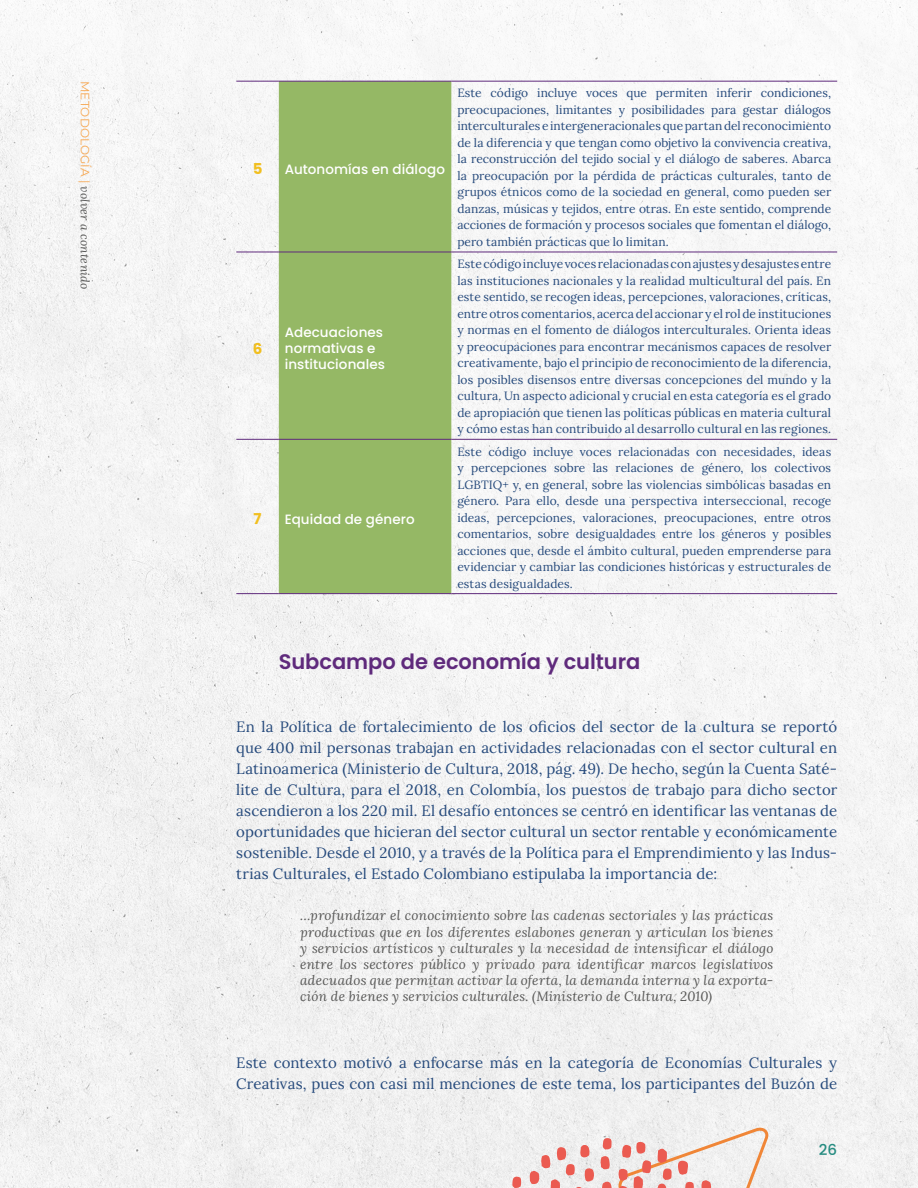
<style>
.page{position:relative;width:918px;height:1188px;background:#fff}
.page>*{position:absolute;margin:0;border:0;box-sizing:border-box;transform-origin:0 0}
.t1{font:600 21px "Poppins";letter-spacing:-.005em;color:#5f2a7c}
.t2{font:15px/21px "Lora";letter-spacing:.01em;color:#264a7c;text-align:justify}
.t3{font:700 15px "Poppins";color:#f1bf1f}
.t4{font:500 15px "Poppins";color:#268c81}
.t5{font:italic 13.5px/16.2px "Lora";letter-spacing:.02em;color:#575756;text-align:justify}
.t6{font:500 13.5px/16.2px "Poppins";letter-spacing:.005em;color:#fff}
.t7{font:12px/16.5px "Lora";letter-spacing:.01em;color:#264a7c;text-align:justify}
.t8{font:italic 12px "Lora";letter-spacing:.02em;color:#575756}
.s1{font-family:"Montserrat";font-style:normal;color:#f6a751}
</style>
<div class="page">
<img style="left:0;top:0;width:918px;height:1188px">
<svg style="left:602px;top:1182px;width:10px;height:6px"></svg>
<svg style="left:600px;top:1156px;width:10px;height:13px"></svg>
<svg style="left:603px;top:1138px;width:9px;height:12px"></svg>
<svg style="left:512px;top:1177px;width:9px;height:11px"></svg>
<svg style="left:529px;top:1144px;width:65px;height:44px"></svg>
<svg style="left:618px;top:1127px;width:155px;height:61px"></svg>
<div style="left:279px;top:82px;width:172px;height:511px;background:#95b865"></div>
<hr style="left:236px;top:81px;width:43px;height:1px;background:#5f2a7c">
<hr style="left:279px;top:81px;width:172px;height:1px;background:#5f2a7c">
<hr style="left:451px;top:81px;width:386px;height:1px;background:#5f2a7c">
<hr style="left:236px;top:252px;width:43px;height:1px;background:#5f2a7c">
<hr style="left:279px;top:252px;width:172px;height:1px;background:#5f2a7c">
<hr style="left:451px;top:252px;width:386px;height:1px;background:#5f2a7c">
<hr style="left:236px;top:439px;width:43px;height:1px;background:#5f2a7c">
<hr style="left:279px;top:439px;width:172px;height:1px;background:#5f2a7c">
<hr style="left:451px;top:439px;width:386px;height:1px;background:#5f2a7c">
<hr style="left:236px;top:593px;width:43px;height:1px;background:#5f2a7c">
<hr style="left:279px;top:593px;width:172px;height:1px;background:#5f2a7c">
<hr style="left:451px;top:593px;width:386px;height:1px;background:#5f2a7c">
<p class="t8" style="left:93px;top:81px;width:210px;rotate:90deg"><span class="s1">METODOLOGÍA |</span> volver a contenido</p>
<p class="t3" style="left:253px;top:160px;width:11px">5</p>
<p class="t6" style="left:285px;top:161px;width:162px">Autonomías en diálogo</p>
<p class="t3" style="left:253px;top:340px;width:11px">6</p>
<p class="t6" style="left:285px;top:324px;width:102px">Adecuaciones normativas e institucionales</p>
<p class="t3" style="left:254px;top:510px;width:10px">7</p>
<p class="t6" style="left:285px;top:511px;width:131px">Equidad de género</p>
<p class="t7" style="left:457px;top:84px;width:375px">Este código incluye voces que permiten inferir condiciones, preocupaciones, limitantes y posibilidades para gestar diálogos interculturales e intergeneracionales que partan del reconocimiento de la diferencia y que tengan como objetivo la convivencia creativa, la reconstrucción del tejido social y el diálogo de saberes. Abarca la preocupación por la pérdida de prácticas culturales, tanto de grupos étnicos como de la sociedad en general, como pueden ser danzas, músicas y tejidos, entre otras. En este sentido, comprende acciones de formación y procesos sociales que fomentan el diálogo, pero también prácticas que lo limitan.</p>
<p class="t7" style="left:457px;top:255px;width:375px">Este código incluye voces relacionadas con ajustes y desajustes entre las instituciones nacionales y la realidad multicultural del país. En este sentido, se recogen ideas, percepciones, valoraciones, críticas, entre otros comentarios, acerca del accionar y el rol de instituciones y normas en el fomento de diálogos interculturales. Orienta ideas y preocupaciones para encontrar mecanismos capaces de resolver creativamente, bajo el principio de reconocimiento de la diferencia, los posibles disensos entre diversas concepciones del mundo y la cultura. Un aspecto adicional y crucial en esta categoría es el grado de apropiación que tienen las políticas públicas en materia cultural y cómo estas han contribuido al desarrollo cultural en las regiones.</p>
<p class="t7" style="left:457px;top:442px;width:375px">Este código incluye voces relacionadas con necesidades, ideas y percepciones sobre las relaciones de género, los colectivos LGBTIQ+ y, en general, sobre las violencias simbólicas basadas en género. Para ello, desde una perspectiva interseccional, recoge ideas, percepciones, valoraciones, preocupaciones, entre otros comentarios, sobre desigualdades entre los géneros y posibles acciones que, desde el ámbito cultural, pueden emprenderse para evidenciar y cambiar las condiciones históricas y estructurales de estas desigualdades.</p>
<h1 class="t1" style="left:279px;top:649px;width:363px">Subcampo de economía y cultura</h1>
<p class="t2" style="left:236px;top:715px;width:602px">En la Política de fortalecimiento de los oficios del sector de la cultura se reportó que 400 mil personas trabajan en actividades relacionadas con el sector cultural en Latinoamerica (Ministerio de Cultura, 2018, pág. 49). De hecho, según la Cuenta Saté&shy;lite de Cultura, para el 2018, en Colombia, los puestos de trabajo para dicho sector ascendieron a los 220 mil. El desafío entonces se centró en identificar las ventanas de oportunidades que hicieran del sector cultural un sector rentable y económicamente sostenible. Desde el 2010, y a través de la Política para el Emprendimiento y las Indus&shy;trias Culturales, el Estado Colombiano estipulaba la importancia de:</p>
<p class="t5" style="left:300px;top:907px;width:475px">…profundizar el conocimiento sobre las cadenas sectoriales y las prácticas productivas que en los diferentes eslabones generan y articulan los bienes y servicios artísticos y culturales y la necesidad de intensificar el diálogo entre los sectores público y privado para identificar marcos legislativos adecuados que permitan activar la oferta, la demanda interna y la exporta&shy;ción de bienes y servicios culturales. (Ministerio de Cultura, 2010)</p>
<p class="t2" style="left:236px;top:1051px;width:602px">Este contexto motivó a enfocarse más en la categoría de Economías Culturales y<br>Creativas, pues con casi mil menciones de este tema, los participantes del Buzón de</p>
<p class="t4" style="left:819px;top:1142px;width:20px">26</p>
</div>
